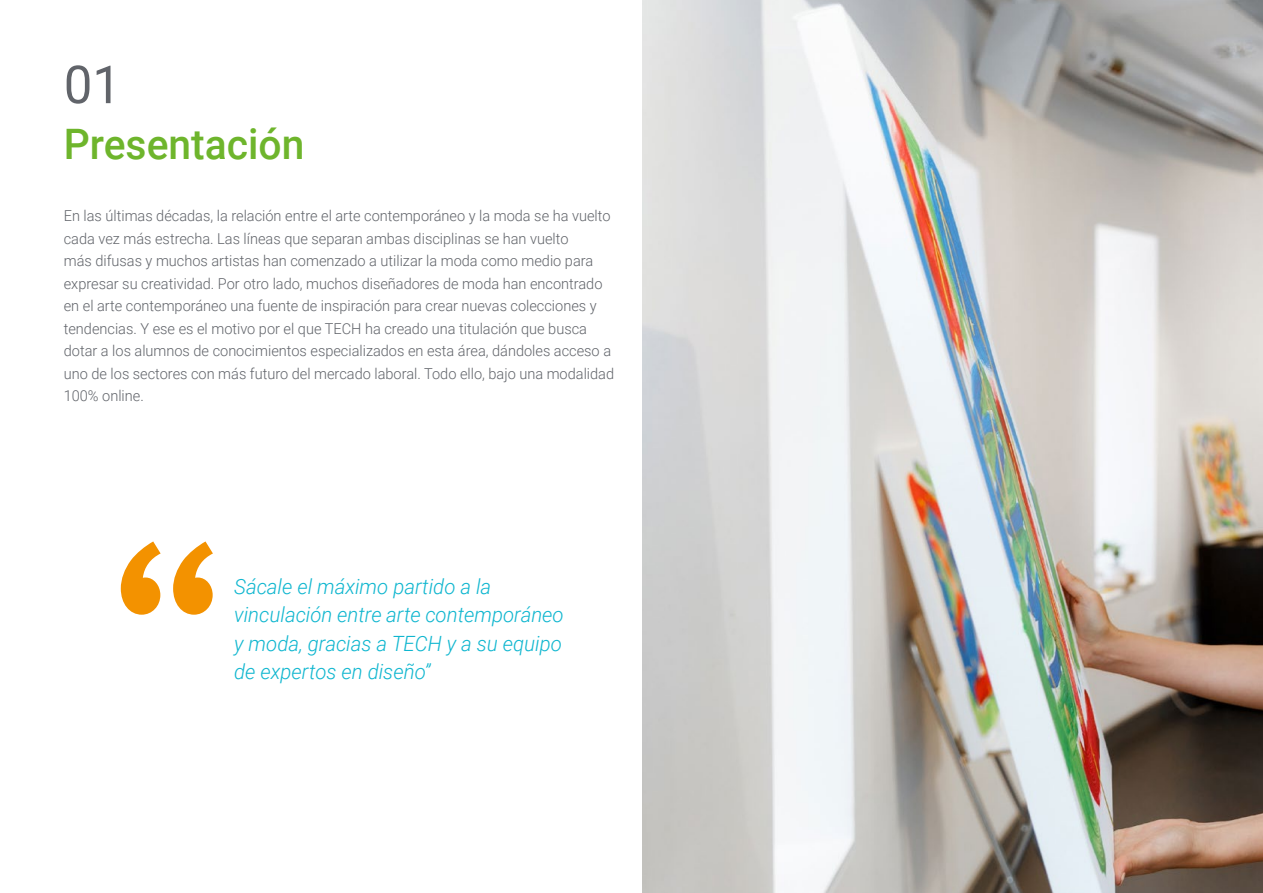
<style>
.page{position:relative;width:1263px;height:893px;background:#fff}
.page>*{position:absolute;margin:0;border:0;box-sizing:border-box;transform-origin:0 0}
.t1{font:52.5px "Roboto";color:#61646a}
.t2{font:500 42px "Roboto";color:#6eb52c}
.t3{font:italic 300 21px/28.5px "Roboto";color:#0fb6cf}
.t4{font:300 15px/22.5px "Roboto";color:#61646a}
</style>
<div class="page">
<svg style="left:121px;top:541px;width:92px;height:74px"></svg>
<img style="left:642px;top:0;width:621px;height:893px">
<h1 class="t1" style="left:64px;top:48px;width:59px">01</h1>
<h2 class="t2" style="left:64px;top:115px;width:242px">Presentación</h2>
<p class="t4" style="left:64px;top:204px;width:552px">En las últimas décadas, la relación entre el arte contemporáneo y la moda se ha vuelto cada vez más estrecha. Las líneas que separan ambas disciplinas se han vuelto<br>más difusas y muchos artistas han comenzado a utilizar la moda como medio para expresar su creatividad. Por otro lado, muchos diseñadores de moda han encontrado en el arte contemporáneo una fuente de inspiración para crear nuevas colecciones y tendencias. Y ese es el motivo por el que TECH ha creado una titulación que busca dotar a los alumnos de conocimientos especializados en esta área, dándoles acceso a uno de los sectores con más futuro del mercado laboral. Todo ello, bajo una modalidad 100% online.</p>
<h3 class="t3" style="left:234px;top:571px;width:331px">Sácale el máximo partido a la vinculación entre arte contemporáneo y moda, gracias a TECH y a su equipo de expertos en diseño”</h3>
</div>
